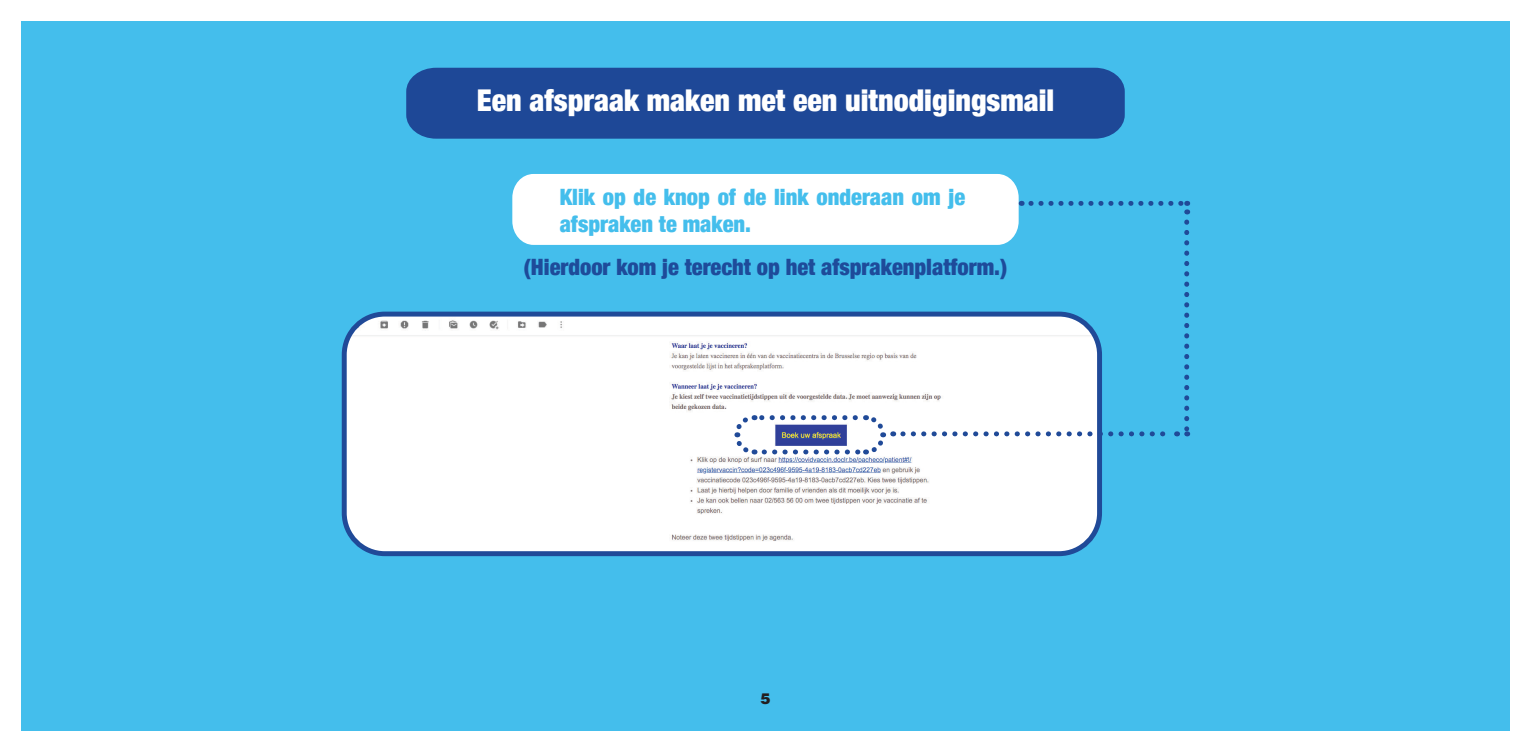
<style>
.page{position:relative;width:1531px;height:752px;background:#fff}
.page>*{position:absolute;margin:0;border:0;box-sizing:border-box;transform-origin:0 0}
.t1{font:900 condensed 30px "Helvetica Neue";color:#fff}
.t2{font:900 condensed 22.5px/27px "Helvetica Neue";color:#44beec}
.t3{font:900 condensed 22.5px "Helvetica Neue";color:#1e4b9a}
.t4{font:900 15px "Helvetica";color:#231f20}
</style>
<div class="page">
<div style="left:21px;top:21px;width:1488px;height:709px;background:#44beec"></div>
<div style="left:406px;top:68px;width:719px;height:71px;background:#1e4897"></div>
<div style="left:512px;top:174px;width:506px;height:71px;background:#fff;border-radius:22px"></div>
<img style="left:348px;top:317px;width:748px;height:233px">
<div style="left:342px;top:311px;width:760px;height:245px;border:5px solid #204a98;border-radius:41px"></div>
<svg style="left:1031px;top:201px;width:157px;height:13px"></svg>
<svg style="left:1184px;top:222px;width:5px;height:214px"></svg>
<svg style="left:731px;top:412px;width:163px;height:45px;background:#c2c8de"></svg>
<svg style="left:903px;top:431px;width:274px;height:5px"></svg>
<p class="t1" style="left:477px;top:75px;width:579px">Een afspraak maken met een uitnodigingsmail</p>
<p class="t2" style="left:560px;top:182px;width:407px">Klik op de knop of de link onderaan om je afspraken te maken.</p>
<p class="t3" style="left:524px;top:248px;width:485px">(Hierdoor kom je terecht op het afsprakenplatform.)</p>
<p class="t4" style="left:760px;top:688px;width:12px">5</p>
</div>
